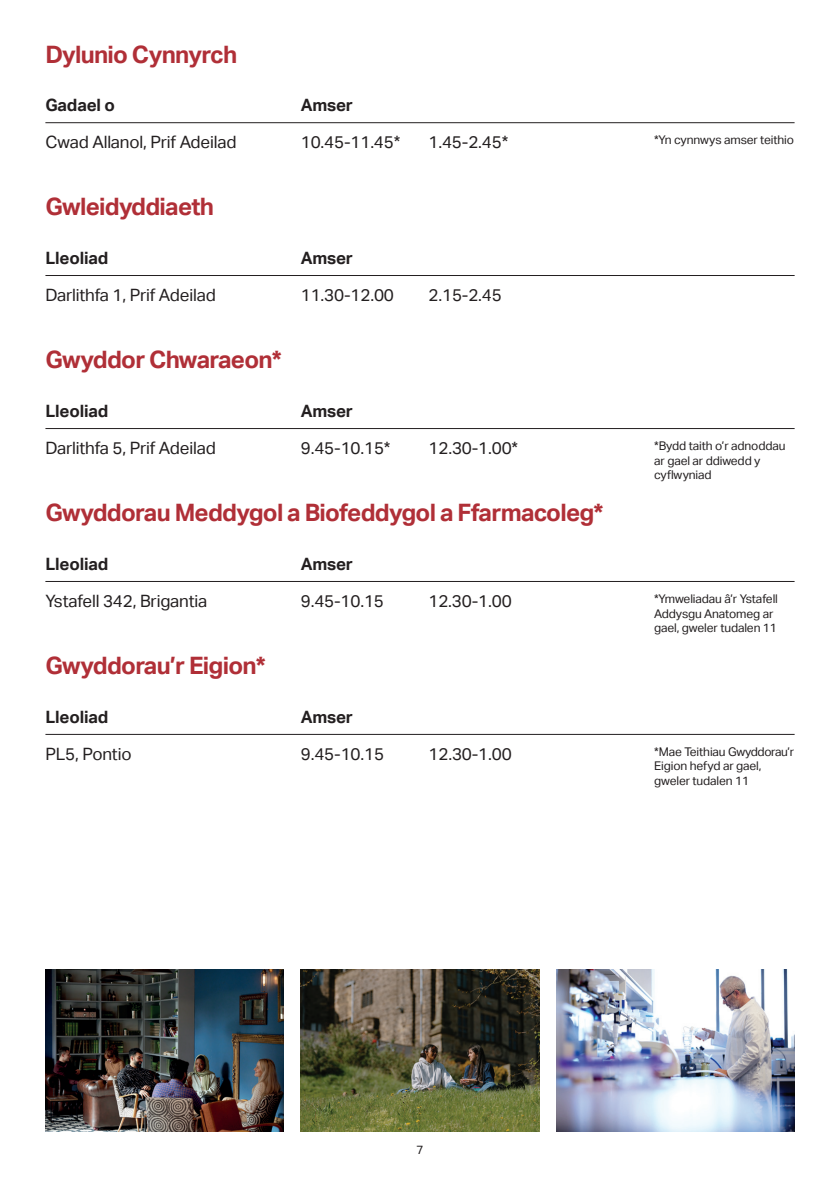
<style>
.page{position:relative;width:840px;height:1191px;background:#fff}
.page>*{position:absolute;margin:0;border:0;box-sizing:border-box;transform-origin:0 0}
.SubTitle{font:700 24px "Aktiv Grotesk";letter-spacing:-.03em;color:#b02f37}
.Body_Copy{font:17px "Aktiv Grotesk";letter-spacing:-.01em;color:#231f20}
.SubTitle_2{font:700 17px "Aktiv Grotesk";letter-spacing:-.01em;color:#231f20}
.Annotations{font:12px/14.4px "Aktiv Grotesk";letter-spacing:-.01em;color:#231f20}
</style>
<div class="page">
<img style="left:45px;top:969px;width:238px;height:162px">
<hr style="left:45px;top:581px;width:749px;height:1px;background:#231f20">
<img style="left:556px;top:969px;width:238px;height:162px">
<hr style="left:45px;top:122px;width:749px;height:1px;background:#231f20">
<hr style="left:45px;top:275px;width:749px;height:1px;background:#231f20">
<hr style="left:45px;top:428px;width:749px;height:1px;background:#231f20">
<hr style="left:45px;top:734px;width:749px;height:1px;background:#231f20">
<img style="left:300px;top:969px;width:239px;height:162px">
<p class="SubTitle" style="left:45px;top:40px;width:193px">Dylunio Cynnyrch</p>
<p class="SubTitle_2" style="left:45px;top:96px;width:71px">Gadael o</p>
<p class="SubTitle_2" style="left:300px;top:96px;width:54px">Amser</p>
<p class="Body_Copy" style="left:45px;top:132px;width:192px">Cwad Allanol, Prif Adeilad</p>
<p class="Body_Copy" style="left:300px;top:132px;width:101px">10.45-11.45*</p>
<p class="Body_Copy" style="left:428px;top:132px;width:81px">1.45-2.45*</p>
<p class="SubTitle" style="left:45px;top:193px;width:170px">Gwleidyddiaeth</p>
<p class="SubTitle_2" style="left:45px;top:248px;width:64px">Lleoliad</p>
<p class="SubTitle_2" style="left:301px;top:248px;width:54px">Amser</p>
<p class="Body_Copy" style="left:45px;top:285px;width:172px">Darlithfa 1, Prif Adeilad</p>
<p class="Body_Copy" style="left:301px;top:285px;width:95px">11.30-12.00</p>
<p class="SubTitle" style="left:45px;top:346px;width:238px">Gwyddor Chwaraeon*</p>
<p class="SubTitle_2" style="left:45px;top:401px;width:64px">Lleoliad</p>
<p class="SubTitle_2" style="left:301px;top:401px;width:54px">Amser</p>
<p class="Body_Copy" style="left:428px;top:285px;width:75px">2.15-2.45</p>
<p class="Body_Copy" style="left:45px;top:438px;width:172px">Darlithfa 5, Prif Adeilad</p>
<p class="Body_Copy" style="left:301px;top:438px;width:91px">9.45-10.15*</p>
<p class="Body_Copy" style="left:428px;top:438px;width:91px">12.30-1.00*</p>
<p class="SubTitle" style="left:45px;top:499px;width:559px">Gwyddorau Meddygol a Biofeddygol a Ffarmacoleg*</p>
<p class="SubTitle_2" style="left:45px;top:554px;width:64px">Lleoliad</p>
<p class="SubTitle_2" style="left:300px;top:554px;width:54px">Amser</p>
<p class="Body_Copy" style="left:45px;top:591px;width:163px">Ystafell 342, Brigantia</p>
<p class="Body_Copy" style="left:300px;top:591px;width:85px">9.45-10.15</p>
<p class="Body_Copy" style="left:428px;top:591px;width:85px">12.30-1.00</p>
<p class="SubTitle" style="left:45px;top:652px;width:222px">Gwyddorau’r Eigion*</p>
<p class="SubTitle_2" style="left:45px;top:707px;width:64px">Lleoliad</p>
<p class="SubTitle_2" style="left:301px;top:707px;width:54px">Amser</p>
<p class="Body_Copy" style="left:45px;top:744px;width:88px">PL5, Pontio</p>
<p class="Body_Copy" style="left:301px;top:744px;width:85px">9.45-10.15</p>
<p class="Body_Copy" style="left:428px;top:744px;width:85px">12.30-1.00</p>
<p class="Annotations" style="left:653px;top:133px;width:141px">*Yn cynnwys amser teithio</p>
<p class="Annotations" style="left:653px;top:439px;width:133px">*Bydd taith o’r adnoddau ar gael ar ddiwedd y cyflwyniad</p>
<p class="Annotations" style="left:653px;top:592px;width:125px">*Ymweliadau â’r Ystafell<br>Addysgu Anatomeg ar gael, gweler tudalen 11</p>
<p class="Annotations" style="left:653px;top:744px;width:141px">*Mae Teithiau Gwyddorau’r<br>Eigion hefyd ar gael, gweler tudalen 11</p>
<p class="Annotations" style="left:416px;top:1142px;width:9px">7</p>
</div>
